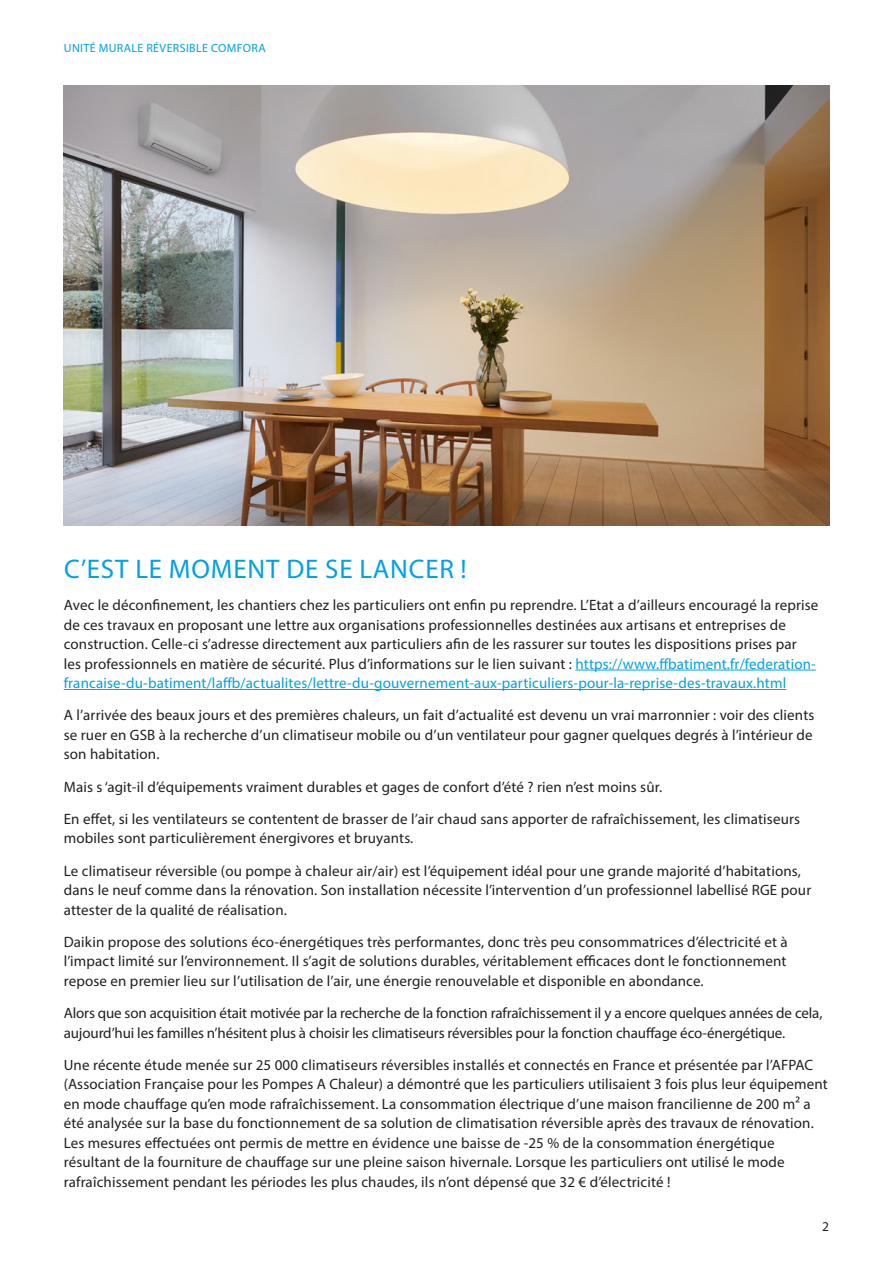
<style>
.page{position:relative;width:893px;height:1263px;background:#fff}
.page>*{position:absolute;margin:0;border:0;box-sizing:border-box;transform-origin:0 0}
.Normal_wrd_1{font:27px "Myriad Pro";letter-spacing:.03em;color:#00a1e3}
.Normal_wrd_1-2{font:15px/19.5px "Myriad Pro";letter-spacing:.01em;color:#231f20}
.Normal_wrd_1-3{font:15px/19.5px "Myriad Pro";letter-spacing:-.01em;color:#231f20}
.t1{font:13.5px "Myriad Pro";color:#231f20}
.t2{font:12px "Myriad Pro";letter-spacing:.03em;color:#00a1e3}
.s1{color:#00a1e3}
</style>
<div class="page">
<hr style="left:575px;top:670px;width:241px;height:1px;background:#00a1e3">
<hr style="left:64px;top:689px;width:722px;height:1px;background:#00a1e3">
<img style="left:64px;top:85px;width:765px;height:441px">
<p class="t2" style="left:64px;top:40px;width:203px">UNITÉ MURALE RÉVERSIBLE COMFORA</p>
<p class="Normal_wrd_1" style="left:64px;top:552px;width:404px">C’EST LE MOMENT DE SE LANCER !</p>
<p class="Normal_wrd_1-2" style="left:64px;top:595px;width:756px">Avec le déconfinement, les chantiers chez les particuliers ont enfin pu reprendre. L’Etat a d’ailleurs encouragé la reprise de ces travaux en proposant une lettre aux organisations professionnelles destinées aux artisans et entreprises de construction. Celle-ci s’adresse directement aux particuliers afin de les rassurer sur toutes les dispositions prises par<br>les professionnels en matière de sécurité. Plus d’informations sur le lien suivant : <span class="s1">https://www.ffbatiment.fr/federation&shy;francaise-du-batiment/laffb/actualites/lettre-du-gouvernement-aux-particuliers-pour-la-reprise-des-travaux.html</span></p>
<p class="Normal_wrd_1-2" style="left:64px;top:705px;width:752px;text-align:justify">A l’arrivée des beaux jours et des premières chaleurs, un fait d’actualité est devenu un vrai marronnier : voir des clients se ruer en GSB à la recherche d’un climatiseur mobile ou d’un ventilateur pour gagner quelques degrés à l’intérieur de son habitation.</p>
<p class="Normal_wrd_1-2" style="left:64px;top:776px;width:600px">Mais s ‘agit-il d’équipements vraiment durables et gages de confort d’été ? rien n’est moins sûr.</p>
<p class="Normal_wrd_1-2" style="left:64px;top:809px;width:738px">En effet, si les ventilateurs se contentent de brasser de l’air chaud sans apporter de rafraîchissement, les climatiseurs mobiles sont particulièrement énergivores et bruyants.</p>
<p class="Normal_wrd_1-2" style="left:64px;top:860px;width:749px">Le climatiseur réversible (ou pompe à chaleur air/air) est l’équipement idéal pour une grande majorité d’habitations, dans le neuf comme dans la rénovation. Son installation nécessite l’intervention d’un professionnel labellisé RGE pour attester de la qualité de réalisation.</p>
<p class="Normal_wrd_1-2" style="left:64px;top:932px;width:725px;text-align:justify">Daikin propose des solutions éco-énergétiques très performantes, donc très peu consommatrices d’électricité et à l’impact limité sur l’environnement. Il s’agit de solutions durables, véritablement efficaces dont le fonctionnement repose en premier lieu sur l’utilisation de l’air, une énergie renouvelable et disponible en abondance.</p>
<p class="Normal_wrd_1-3" style="left:64px;top:1003px;width:760px">Alors que son acquisition était motivée par la recherche de la fonction rafraîchissement il y a encore quelques années de cela, aujourd’hui les familles n’hésitent plus à choisir les climatiseurs réversibles pour la fonction chauffage éco-énergétique.</p>
<p class="Normal_wrd_1-2" style="left:64px;top:1055px;width:766px">Une récente étude menée sur 25 000 climatiseurs réversibles installés et connectés en France et présentée par l’AFPAC (Association Française pour les Pompes A Chaleur) a démontré que les particuliers utilisaient 3 fois plus leur équipement en mode chauffage qu’en mode rafraîchissement. La consommation électrique d’une maison francilienne de 200 m² a été analysée sur la base du fonctionnement de sa solution de climatisation réversible après des travaux de rénovation.<br>Les mesures effectuées ont permis de mettre en évidence une baisse de -25 % de la consommation énergétique résultant de la fourniture de chauffage sur une pleine saison hivernale. Lorsque les particuliers ont utilisé le mode rafraîchissement pendant les périodes les plus chaudes, ils n’ont dépensé que 32 € d’électricité !</p>
<p class="t1" style="left:822px;top:1218px;width:8px">2</p>
</div>
